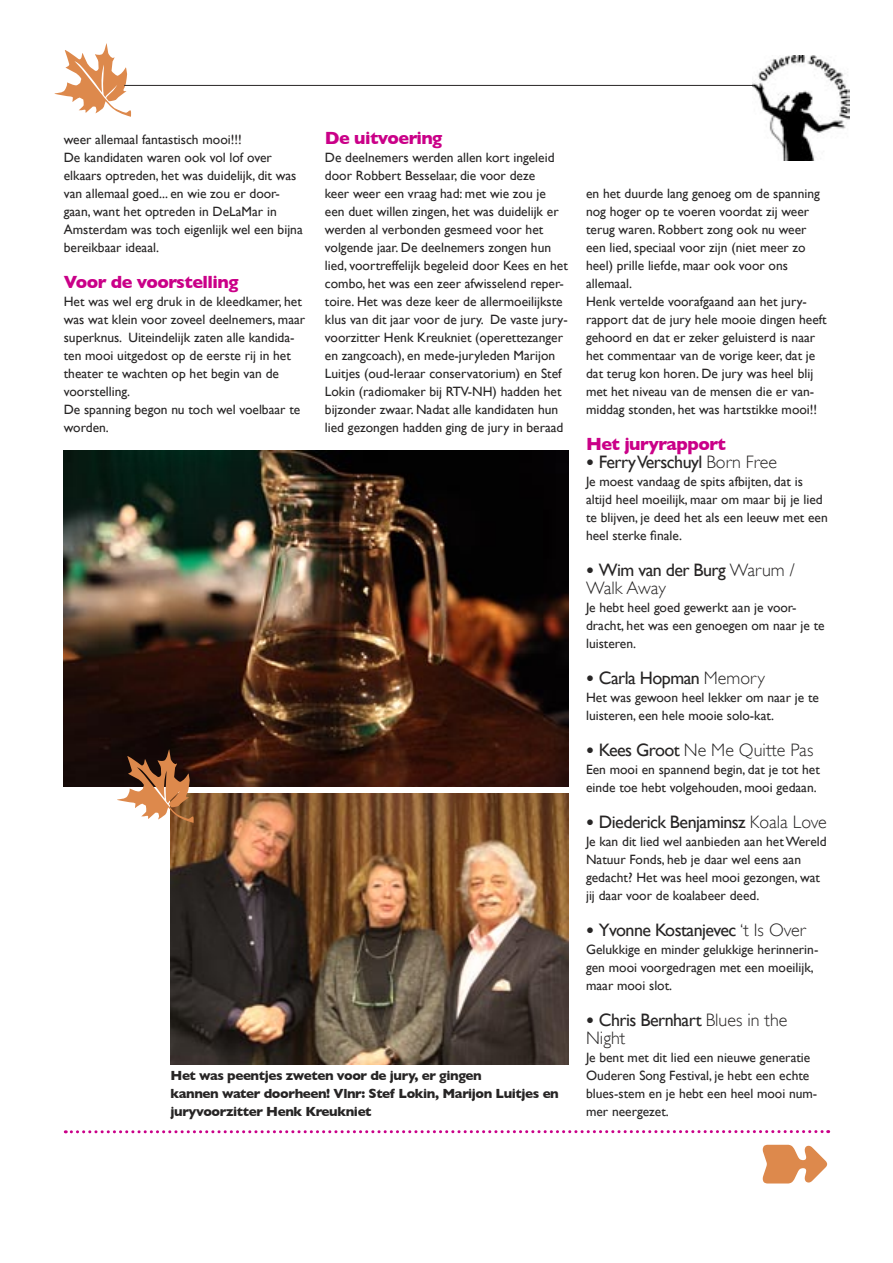
<style>
.page{position:relative;width:893px;height:1263px;background:#fff}
.page>*{position:absolute;margin:0;border:0;box-sizing:border-box;transform-origin:0 0}
.t1{font:73.5px "Df Incidentals Plain";color:#dd894c}
.t2{font:18px "Gill Sans";letter-spacing:-.03em;color:#272525}
.t3{font:300 18px/18px "Gill Sans";color:#272525}
.t4{font:700 18px "Gill Sans";letter-spacing:-.03em;color:#ca0088}
.t5{font:13.5px/18px "Gill Sans";color:#272525}
.t6{font:700 13.5px "Gill Sans";letter-spacing:-.03em;color:#272525}
.s1{font-size:22.5px}
.s2{font-weight:300}
.s3{font-weight:400;font-size:22.5px}
.s4{font-weight:400}
</style>
<div class="page">
<img style="left:753px;top:55px;width:97px;height:105px">
<hr style="left:124px;top:85px;width:629px;height:1px;background:#272525">
<img style="left:170px;top:793px;width:398px;height:271px">
<img style="left:64px;top:450px;width:504px;height:336px">
<svg style="left:65px;top:1130px;width:764px;height:3px"></svg>
<p class="t1" style="left:51px;top:37px;width:86px">b</p>
<p class="t5" style="left:64px;top:130px;width:179px">weer allemaal fantastisch mooi!!!</p>
<p class="t5" style="left:64px;top:148px;width:241px">De kandidaten waren ook vol lof over elkaars optreden, het was duidelijk, dit was van allemaal goed... en wie zou er door&shy;gaan, want het optreden in DeLaMar in Amsterdam was toch eigenlijk wel een bijna bereikbaar ideaal.</p>
<p class="t4" style="left:64px;top:271px;width:176px">Voor de voorstelling</p>
<p class="t5" style="left:64px;top:292px;width:243px">Het was wel erg druk in de kleedkamer, het was wat klein voor zoveel deelnemers, maar superknus. Uiteindelijk zaten alle kandida&shy;ten mooi uitgedost op de eerste rij in het theater te wachten op het begin van de voorstelling.</p>
<p class="t5" style="left:64px;top:400px;width:238px">De spanning begon nu toch wel voelbaar te worden.</p>
<p class="t4" style="left:325px;top:127px;width:119px">De uitvoering</p>
<p class="t5" style="left:325px;top:148px;width:244px">De deelnemers werden allen kort ingeleid door Robbert Besselaar, die voor deze<br>keer weer een vraag had: met wie zou je een duet willen zingen, het was duidelijk er werden al verbonden gesmeed voor het volgende jaar. De deelnemers zongen hun lied, voortreffelijk begeleid door Kees en het combo, het was een zeer afwisselend reper&shy;toire. Het was deze keer de allermoeilijkste klus van dit jaar voor de jury. De vaste jury&shy;voorzitter Henk Kreukniet (operettezanger en zangcoach), en mede-juryleden Marijon Luitjes (oud-leraar conservatorium) en Stef Lokin (radiomaker bij RTV-NH) hadden het bijzonder zwaar. Nadat alle kandidaten hun lied gezongen hadden ging de jury in beraad</p>
<p class="t1" style="left:113px;top:743px;width:86px">b</p>
<p class="t6" style="left:170px;top:1068px;width:313px">Het was peentjes zweten voor de jury, er gingen</p>
<p class="t6" style="left:170px;top:1086px;width:390px">kannen water doorheen! Vlnr: Stef Lokin, Marijon Luitjes en</p>
<p class="t6" style="left:170px;top:1104px;width:203px">juryvoorzitter Henk Kreukniet</p>
<p class="t5" style="left:586px;top:184px;width:235px">en het duurde lang genoeg om de spanning nog hoger op te voeren voordat zij weer</p>
<p class="t5" style="left:586px;top:220px;width:222px;text-align:justify">terug waren. Robbert zong ook nu weer een lied, speciaal voor zijn (niet meer zo heel) prille liefde, maar ook voor ons</p>
<p class="t5" style="left:586px;top:274px;width:47px">allemaal.</p>
<p class="t5" style="left:586px;top:292px;width:222px">Henk vertelde voorafgaand aan het jury-</p>
<p class="t5" style="left:586px;top:310px;width:242px">rapport dat de jury hele mooie dingen heeft gehoord en dat er zeker geluisterd is naar het commentaar van de vorige keer, dat je dat terug kon horen. De jury was heel blij met het niveau van de mensen die er van&shy;middag stonden, het was hartstikke mooi!!</p>
<p class="t4" style="left:586px;top:433px;width:141px">Het juryrapport</p>
<p class="t2" style="left:586px;top:451px;width:193px"><span class="s1">•</span> Ferry Verschuyl <span class="s2">Born Free</span></p>
<p class="t5" style="left:586px;top:472px;width:243px">Je moest vandaag de spits afbijten, dat is altijd heel moeilijk, maar om maar bij je lied te blijven, je deed het als een leeuw met een heel sterke finale.</p>
<p class="t3" style="left:586px;top:561px;width:210px"><span class="s3">•</span> <span class="s4">Wim van der Burg</span> Warum /<br>Walk Away</p>
<p class="t5" style="left:586px;top:598px;width:240px">Je hebt heel goed gewerkt aan je voor&shy;dracht, het was een genoegen om naar je te luisteren.</p>
<p class="t2" style="left:586px;top:667px;width:180px"><span class="s1">•</span> Carla Hopman <span class="s2">Memory</span></p>
<p class="t5" style="left:586px;top:688px;width:234px">Het was gewoon heel lekker om naar je te luisteren, een hele mooie solo-kat.</p>
<p class="t3" style="left:586px;top:741px;width:229px"><span class="s3">•</span> <span class="s4">Kees Groot</span> Ne Me Quitte Pas</p>
<p class="t5" style="left:586px;top:760px;width:235px">Een mooi en spannend begin, dat je tot het einde toe hebt volgehouden, mooi gedaan.</p>
<p class="t2" style="left:586px;top:811px;width:242px"><span class="s1">•</span> Diederick Benjaminsz <span class="s2">Koala Love</span></p>
<p class="t5" style="left:586px;top:832px;width:242px">Je kan dit lied wel aanbieden aan het Wereld Natuur Fonds, heb je daar wel eens aan gedacht? Het was heel mooi gezongen, wat jij daar voor de koalabeer deed.</p>
<p class="t2" style="left:586px;top:919px;width:221px"><span class="s1">•</span> Yvonne Kostanjevec <span class="s2">‘t Is Over</span></p>
<p class="t5" style="left:586px;top:940px;width:234px">Gelukkige en minder gelukkige herinnerin&shy;gen mooi voorgedragen met een moeilijk, maar mooi slot.</p>
<p class="t3" style="left:586px;top:1011px;width:203px"><span class="s3">•</span> <span class="s4">Chris Bernhart</span> Blues in the<br>Night</p>
<p class="t5" style="left:586px;top:1048px;width:233px">Je bent met dit lied een nieuwe generatie Ouderen Song Festival, je hebt een echte blues-stem en je hebt een heel mooi num&shy;mer neergezet.</p>
</div>
